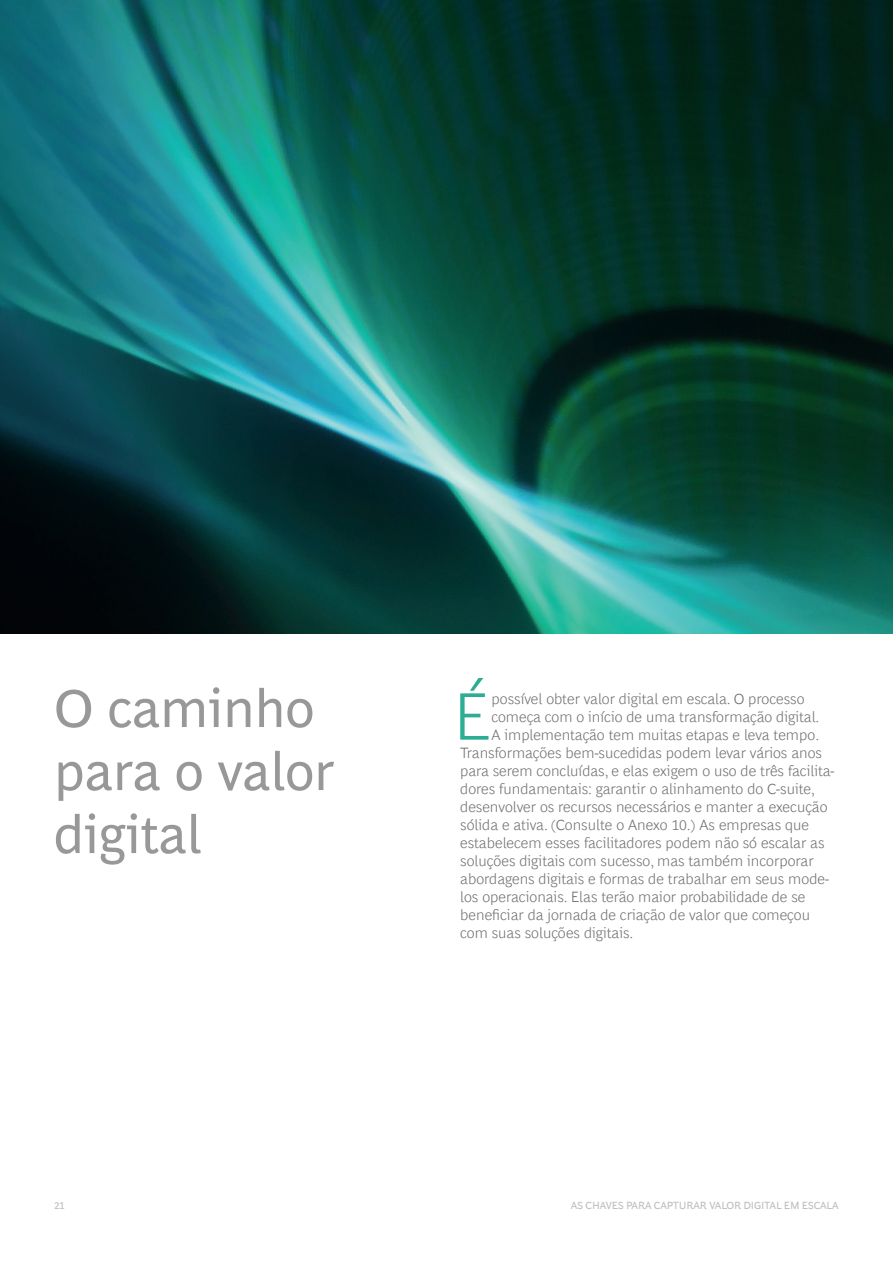
<style>
.page{position:relative;width:893px;height:1263px;background:#fff}
.page>*{position:absolute;margin:0;border:0;box-sizing:border-box;transform-origin:0 0}
.t1{font:300 68.1px "Henderson BCG Sans";color:#2dae94}
.t2{font:54px/63px "Henderson BCG Sans";color:#989898}
.t3{font:300 15px "Henderson BCG Sans";color:#707070}
.t4{font:10.5px "Henderson BCG Sans";letter-spacing:-.02em;color:#c0bebe}
</style>
<div class="page">
<img style="left:0;top:0;width:893px;height:634px">
<h2 class="t2" style="left:54px;top:672px;width:282px">O caminho para o valor digital</h2>
<h1 class="t1" style="left:452px;top:666px;width:40px">É</h1>
<p class="t3" style="left:491px;top:687px;width:315px">possível obter valor digital em escala. O processo</p>
<p class="t3" style="left:491px;top:705px;width:329px">começa com o início de uma transformação digital.</p>
<p class="t3" style="left:491px;top:723px;width:329px">A implementação tem muitas etapas e leva tempo.</p>
<p class="t3" style="left:460px;top:741px;width:363px">Transformações bem-sucedidas podem levar vários anos</p>
<p class="t3" style="left:460px;top:760px;width:376px">para serem concluídas, e elas exigem o uso de três facilita-</p>
<p class="t3" style="left:460px;top:778px;width:356px">dores fundamentais: garantir o alinhamento do C-suite,</p>
<p class="t3" style="left:460px;top:796px;width:369px">desenvolver os recursos necessários e manter a execução</p>
<p class="t3" style="left:460px;top:814px;width:350px">sólida e ativa. (Consulte o Anexo 10.) As empresas que</p>
<p class="t3" style="left:460px;top:832px;width:366px">estabelecem esses facilitadores podem não só escalar as</p>
<p class="t3" style="left:460px;top:850px;width:355px">soluções digitais com sucesso, mas também incorporar</p>
<p class="t3" style="left:460px;top:868px;width:370px">abordagens digitais e formas de trabalhar em seus mode-</p>
<p class="t3" style="left:460px;top:886px;width:347px">los operacionais. Elas terão maior probabilidade de se</p>
<p class="t3" style="left:460px;top:904px;width:351px">beneficiar da jornada de criação de valor que começou</p>
<p class="t3" style="left:460px;top:922px;width:175px">com suas soluções digitais.</p>
<p class="t4" style="left:54px;top:1198px;width:12px">21</p>
<p class="t4" style="left:571px;top:1198px;width:269px">AS CHAVES PARA CAPTURAR VALOR DIGITAL EM ESCALA</p>
</div>
